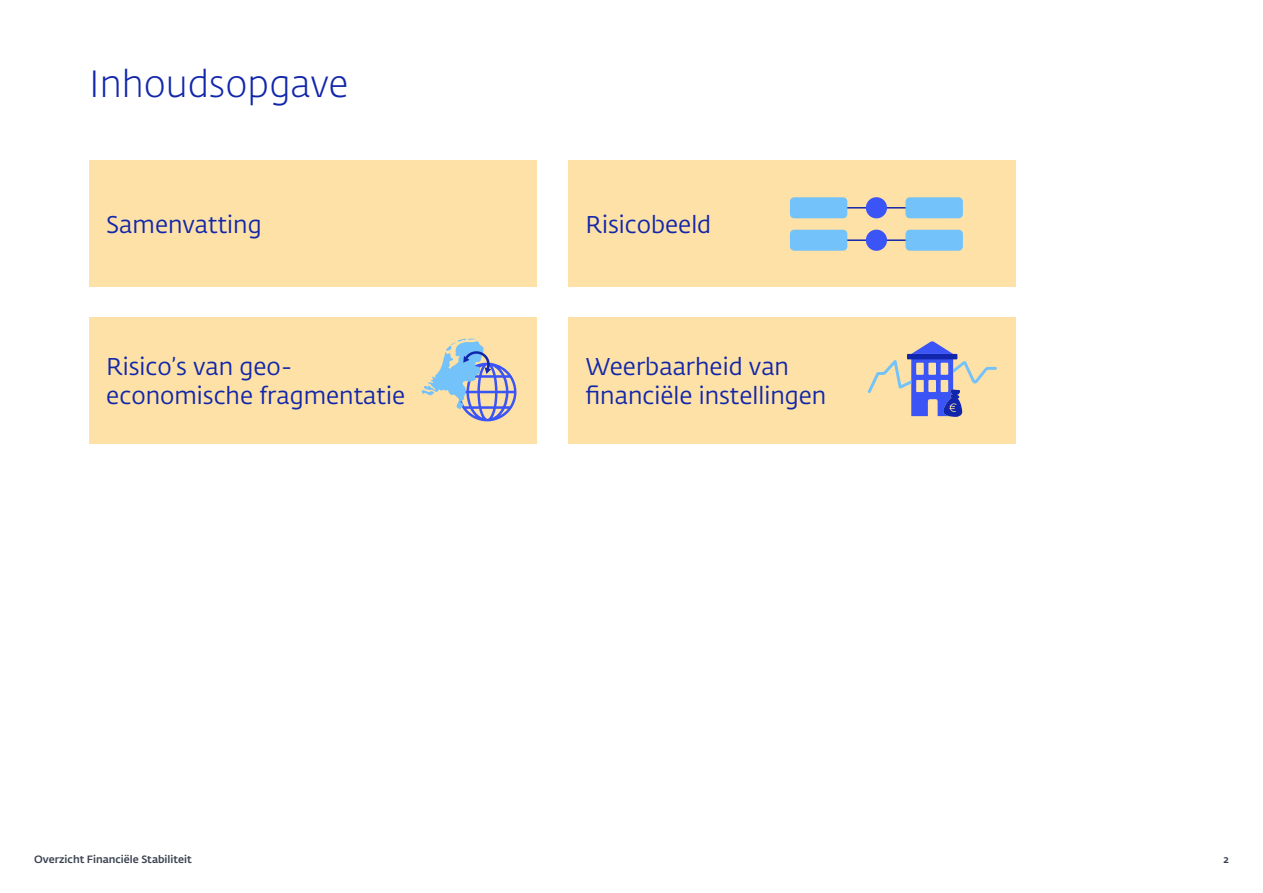
<style>
.page{position:relative;width:1263px;height:893px;background:#fff}
.page>*{position:absolute;margin:0;border:0;box-sizing:border-box;transform-origin:0 0}
.H2_Kop_1_25{font:300 37.5px "DNB Fedra";color:#1226aa}
.ToC_Kop{font:24px/28.5px "DNB Fedra";color:#1226aa}
.t1{font:500 10.5px "DNB Fedra";color:#3a4250}
</style>
<div class="page">
<div style="left:89px;top:160px;width:448px;height:126px;background:#fde1a6"></div>
<div style="left:568px;top:160px;width:448px;height:126px;background:#fde1a6"></div>
<div style="left:89px;top:317px;width:448px;height:126px;background:#fde1a6"></div>
<div style="left:568px;top:317px;width:448px;height:126px;background:#fde1a6"></div>
<svg style="left:422px;top:339px;width:94px;height:82px"></svg>
<svg style="left:868px;top:341px;width:129px;height:76px"></svg>
<hr style="left:843px;top:207px;width:66px;height:2px;background:#1226aa">
<hr style="left:843px;top:239px;width:66px;height:2px;background:#1226aa">
<div style="left:790px;top:197px;width:57px;height:21px;background:#73c2fa;border-radius:4px"></div>
<div style="left:790px;top:230px;width:57px;height:21px;background:#73c2fa;border-radius:4px"></div>
<div style="left:905px;top:197px;width:58px;height:21px;background:#73c2fa;border-radius:4px"></div>
<div style="left:905px;top:230px;width:58px;height:21px;background:#73c2fa;border-radius:4px"></div>
<div style="left:866px;top:197px;width:21px;height:21px;background:#3b54f5;border-radius:50%"></div>
<div style="left:866px;top:230px;width:21px;height:21px;background:#3b54f5;border-radius:50%"></div>
<h2 class="H2_Kop_1_25" style="left:89px;top:62px;width:261px">Inhoudsopgave</h2>
<p class="ToC_Kop" style="left:106px;top:210px;width:157px">Samenvatting</p>
<p class="ToC_Kop" style="left:585px;top:210px;width:127px">Risicobeeld</p>
<p class="ToC_Kop" style="left:106px;top:353px;width:300px">Risico’s van geo&shy;economische fragmentatie</p>
<p class="ToC_Kop" style="left:585px;top:353px;width:242px">Weerbaarheid van financiële instellingen</p>
<p class="t1" style="left:34px;top:853px;width:159px">Overzicht Financiële Stabiliteit</p>
<p class="t1" style="left:1223px;top:853px;width:7px">2</p>
</div>
